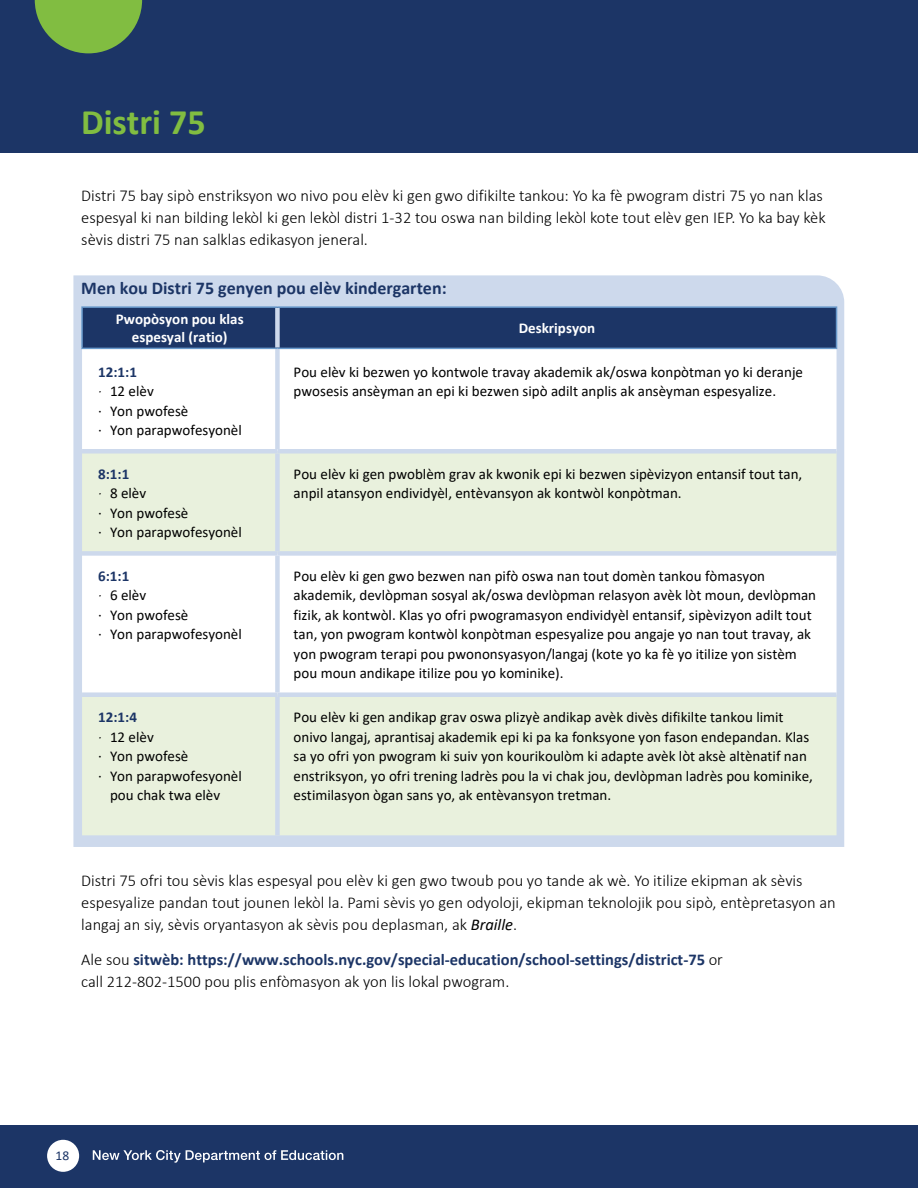
<style>
.page{position:relative;width:918px;height:1188px;background:#fff}
.page>*{position:absolute;margin:0;border:0;box-sizing:border-box;transform-origin:0 0}
.Heading_1_Orange{font:700 36px "Calibri";color:#81bd41}
.Table_Heading{font:700 18px "Calibri";color:#1c3566}
.Text{font:300 16.5px/21.8px "Calibri";color:#000}
.Text-2{font:700 16.5px/21.8px "Calibri";color:#1c3566}
.Table_text{font:15px/19.5px "Calibri";color:#000}
.Table_text_bullet{font:15px/19.5px "Calibri";color:#000}
.Text-3{font:700 15px/18px "Calibri";color:#fff;text-align:center}
.Text-4{font:700 15px "Calibri";color:#1c3566}
.Table_text-2{font:700 15px "Calibri";color:#fff}
.t1{font:13.5px "Calibri";color:#1c3566}
.s1{font-weight:300;font-style:italic}
.s2{font-weight:400;font-style:italic}
.s3{font-weight:300;color:#000}
</style>
<div class="page">
<div style="left:0;top:0;width:918px;height:153px;background:#1c3566"></div>
<svg style="left:35px;top:0;width:107px;height:53px"></svg>
<div style="left:0;top:1125px;width:918px;height:63px;background:#1c3566"></div>
<svg style="left:93px;top:1150px;width:250px;height:13px"></svg>
<div style="left:47px;top:1140px;width:32px;height:32px;background:#fff;border-radius:50%"></div>
<div style="left:73px;top:275px;width:771px;height:572px;background:#cdd9ec"></div>
<div style="left:83px;top:308px;width:753px;height:40px;background:#1c3566"></div>
<svg style="left:82px;top:349px;width:755px;height:100px"></svg>
<svg style="left:82px;top:454px;width:755px;height:381px;fill:#e9f1dd"></svg>
<div style="left:275px;top:349px;width:5px;height:100px;background:#cdd9ec"></div>
<div style="left:82px;top:449px;width:195px;height:5px;background:#cdd9ec"></div>
<div style="left:277px;top:449px;width:560px;height:5px;background:#cdd9ec"></div>
<div style="left:275px;top:454px;width:5px;height:97px;background:#cdd9ec"></div>
<div style="left:82px;top:551px;width:195px;height:5px;background:#cdd9ec"></div>
<div style="left:277px;top:551px;width:560px;height:5px;background:#cdd9ec"></div>
<div style="left:275px;top:556px;width:5px;height:136px;background:#cdd9ec"></div>
<div style="left:82px;top:692px;width:195px;height:5px;background:#cdd9ec"></div>
<div style="left:277px;top:692px;width:560px;height:5px;background:#cdd9ec"></div>
<div style="left:275px;top:697px;width:5px;height:138px;background:#cdd9ec"></div>
<div style="left:275px;top:308px;width:5px;height:40px;background:#cdd9ec"></div>
<hr style="left:81px;top:306px;width:196px;height:2px;background:#6899cb">
<hr style="left:81px;top:308px;width:2px;height:40px;background:#6899cb">
<hr style="left:277px;top:306px;width:560px;height:2px;background:#6899cb">
<hr style="left:836px;top:308px;width:1px;height:40px;background:#6899cb">
<hr style="left:81px;top:348px;width:196px;height:1px;background:#6899cb">
<hr style="left:277px;top:348px;width:560px;height:1px;background:#6899cb">
<p class="Heading_1_Orange" style="left:81px;top:97px;width:126px">Distri 75</p>
<p class="Text" style="left:81px;top:185px;width:746px">Distri 75 bay sipò enstriksyon wo nivo pou elèv ki gen gwo difikilte tankou: Yo ka fè pwogram distri 75 yo nan klas espesyal ki nan bilding lekòl ki gen lekòl distri 1-32 tou oswa nan bilding lekòl kote tout elèv gen IEP. Yo ka bay kèk sèvis distri 75 nan salklas edikasyon jeneral.</p>
<p class="Table_Heading" style="left:81px;top:275px;width:367px">Men kou Distri 75 genyen pou elèv kindergarten:</p>
<p class="Text-3" style="left:116px;top:310px;width:129px">Pwopòsyon pou klas espesyal (ratio)</p>
<p class="Table_text-2" style="left:519px;top:318px;width:78px">Deskripsyon</p>
<p class="Text-4" style="left:98px;top:361px;width:40px">12:1:1</p>
<p class="Table_text_bullet" style="left:98px;top:381px;width:57px"><span class="s1">·</span> 12 elèv</p>
<p class="Table_text_bullet" style="left:98px;top:400px;width:92px">· Yon pwofesè</p>
<p class="Table_text_bullet" style="left:98px;top:420px;width:145px">· Yon parapwofesyonèl</p>
<p class="Table_text" style="left:294px;top:361px;width:511px">Pou elèv ki bezwen yo kontwole travay akademik ak/oswa konpòtman yo ki deranje pwosesis ansèyman an epi ki bezwen sipò adilt anplis ak ansèyman espesyalize.</p>
<p class="Text-4" style="left:98px;top:463px;width:33px">8:1:1</p>
<p class="Table_text_bullet" style="left:98px;top:483px;width:49px"><span class="s1">·</span> 8 elèv</p>
<p class="Table_text_bullet" style="left:98px;top:503px;width:92px">· Yon pwofesè</p>
<p class="Table_text_bullet" style="left:98px;top:522px;width:145px">· Yon parapwofesyonèl</p>
<p class="Text-4" style="left:98px;top:565px;width:33px">6:1:1</p>
<p class="Table_text_bullet" style="left:98px;top:585px;width:49px"><span class="s1">·</span> 6 elèv</p>
<p class="Table_text_bullet" style="left:98px;top:605px;width:92px">· Yon pwofesè</p>
<p class="Table_text_bullet" style="left:98px;top:624px;width:145px">· Yon parapwofesyonèl</p>
<p class="Text-4" style="left:98px;top:707px;width:40px">12:1:4</p>
<p class="Table_text_bullet" style="left:98px;top:727px;width:57px"><span class="s1">·</span> 12 elèv</p>
<p class="Table_text_bullet" style="left:98px;top:746px;width:92px">· Yon pwofesè</p>
<p class="Table_text_bullet" style="left:110px;top:766px;width:133px;text-indent:-12px">· Yon parapwofesyonèl pou chak twa elèv</p>
<p class="Table_text" style="left:294px;top:464px;width:510px">Pou elèv ki gen pwoblèm grav ak kwonik epi ki bezwen sipèvizyon entansif tout tan, anpil atansyon endividyèl, entèvansyon ak kontwòl konpòtman.</p>
<p class="Table_text" style="left:294px;top:566px;width:524px">Pou elèv ki gen gwo bezwen nan pifò oswa nan tout domèn tankou fòmasyon akademik, devlòpman sosyal ak/oswa devlòpman relasyon avèk lòt moun, devlòpman fizik, ak kontwòl. Klas yo ofri pwogramasyon endividyèl entansif, sipèvizyon adilt tout tan, yon pwogram kontwòl konpòtman espesyalize pou angaje yo nan tout travay, ak yon pwogram terapi pou pwononsyasyon/langaj (kote yo ka fè yo itilize yon sistèm pou moun andikape itilize pou yo kominike).</p>
<p class="Table_text" style="left:294px;top:707px;width:521px">Pou elèv ki gen andikap grav oswa plizyè andikap avèk divès difikilte tankou limit onivo langaj, aprantisaj akademik epi ki pa ka fonksyone yon fason endepandan. Klas sa yo ofri yon pwogram ki suiv yon kourikoulòm ki adapte avèk lòt aksè altènatif nan enstriksyon, yo ofri trening ladrès pou la vi chak jou, devlòpman ladrès pou kominike, estimilasyon ògan sans yo, ak entèvansyon tretman.</p>
<p class="Text" style="left:81px;top:870px;width:756px">Distri 75 ofri tou sèvis klas espesyal pou elèv ki gen gwo twoub pou yo tande ak wè. Yo itilize ekipman ak sèvis espesyalize pandan tout jounen lekòl la. Pami sèvis yo gen odyoloji, ekipman teknolojik pou sipò, entèpretasyon an langaj an siy, sèvis oryantasyon ak sèvis pou deplasman, ak <span class="s2">Braille</span>.</p>
<p class="Text-2" style="left:81px;top:949px;width:643px"><span class="s3">Ale sou</span> sitwèb: https://www.schools.nyc.gov/special-education/school-settings/district-75 <span class="s3">or call 212-802-1500 pou plis enfòmasyon ak yon lis lokal pwogram.</span></p>
<p class="t1" style="left:56px;top:1147px;width:15px">18</p>
</div>
